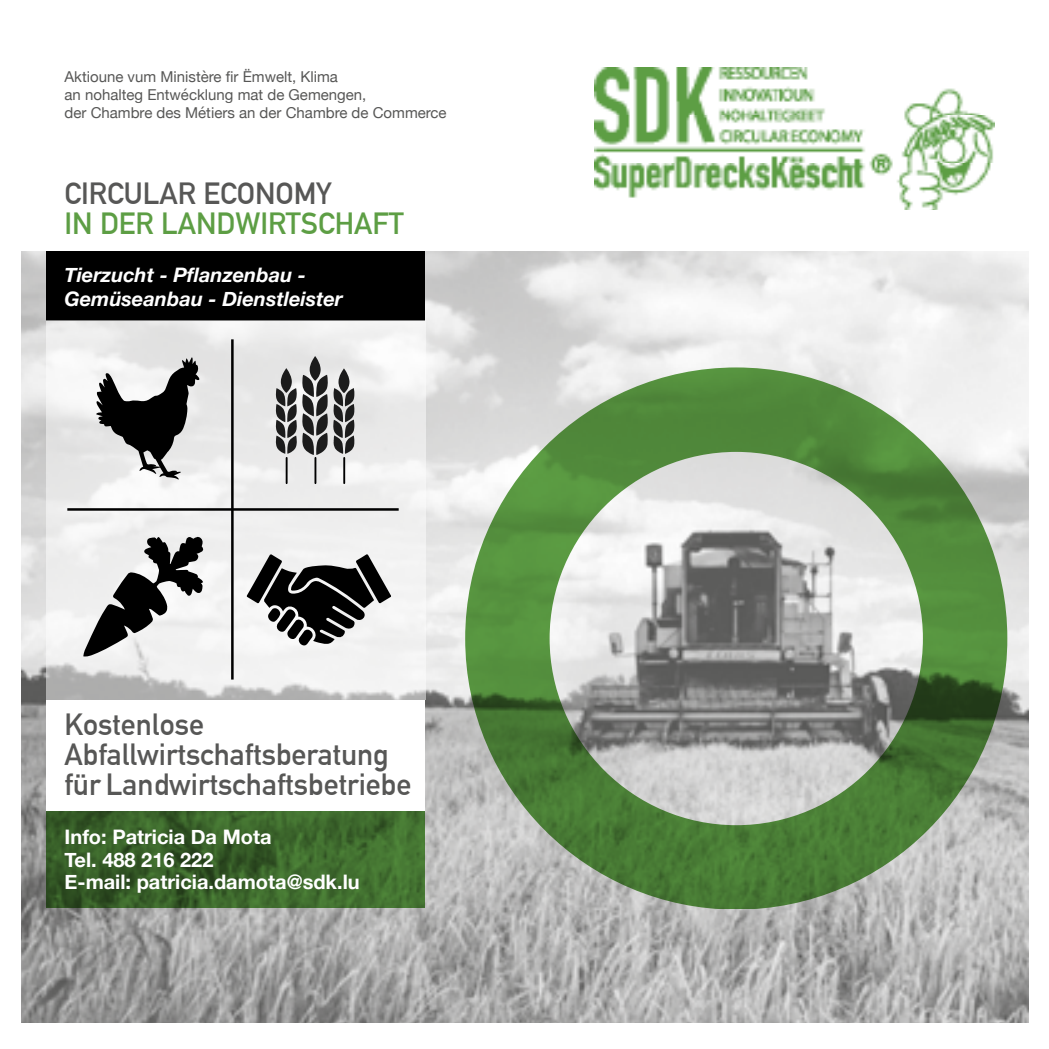
<style>
.page{position:relative;width:1049px;height:1049px;background:#fff}
.page>*{position:absolute;margin:0;border:0;box-sizing:border-box;transform-origin:0 0}
.t1{font:700 30px/30px "DIN Alternate";color:#575756}
.t2{font:700 30px "DIN Alternate";color:#5d9e44}
.t3{font:700 20px/22.5px "Helvetica Neue";color:#fff}
.t4{font:italic 700 20px/24px "Helvetica Neue";color:#fff}
.t5{font:15px/18px "Helvetica Neue";color:#575756}
</style>
<div class="page">
<img style="left:22px;top:251px;width:1006px;height:771px">
<div style="left:47px;top:251px;width:378px;height:69px;background:#000"></div>
<img style="left:595px;top:67px;width:400px;height:143px">
<svg style="left:465px;top:367px;width:542px;height:542px;background:#90a788"></svg>
<svg style="left:47px;top:811px;width:378px;height:97px;background:#3a632a"></svg>
<svg style="left:46px;top:321px;width:379px;height:379px;fill:#efefef"></svg>
<svg style="left:96px;top:357px;width:103px;height:122px"></svg>
<svg style="left:276px;top:356px;width:78px;height:99px;background:#868686"></svg>
<hr style="left:286px;top:458px;width:2px;height:25px;background:#000">
<hr style="left:314px;top:458px;width:2px;height:25px;background:#000">
<hr style="left:343px;top:458px;width:2px;height:25px;background:#000">
<hr style="left:231px;top:339px;width:3px;height:340px;background:#000">
<hr style="left:67px;top:508px;width:332px;height:3px;background:#000">
<svg style="left:247px;top:554px;width:144px;height:92px"></svg>
<svg style="left:83px;top:535px;width:121px;height:122px"></svg>
<div style="left:47px;top:700px;width:378px;height:111px;background:#fff"></div>
<p class="t5" style="left:65px;top:68px;width:384px">Aktioune vum Ministère fir Ëmwelt, Klima<br>an nohalteg Entwécklung mat de Gemengen,<br>der Chambre des Métiers an der Chambre de Commerce</p>
<h1 class="t1" style="left:65px;top:176px;width:269px">CIRCULAR ECONOMY</h1>
<h1 class="t2" style="left:65px;top:200px;width:341px">IN DER LANDWIRTSCHAFT</h1>
<h2 class="t4" style="left:65px;top:263px;width:280px">Tierzucht - Pflanzenbau -<br>Gemüseanbau - Dienstleister</h2>
<h1 class="t1" style="left:65px;top:707px;width:348px">Kostenlose<br>Abfallwirtschaftsberatung für Landwirtschaftsbetriebe</h1>
<h2 class="t3" style="left:65px;top:826px;width:297px">Info: Patricia Da Mota<br>Tel. 488 216 222<br>E-mail: patricia.damota@sdk.lu</h2>
</div>
